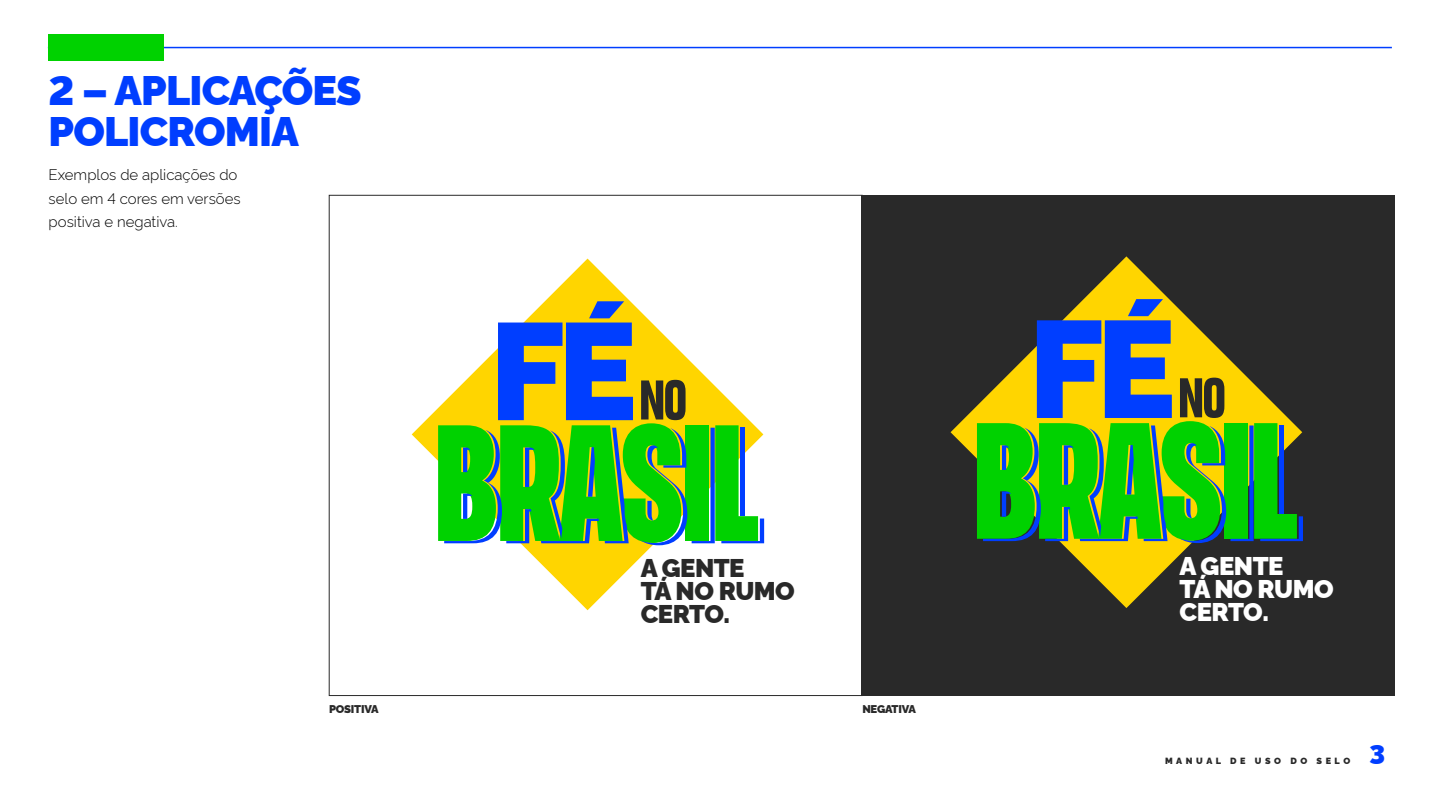
<style>
.page{position:relative;width:1440px;height:810px;background:#fff}
.page>*{position:absolute;margin:0;border:0;box-sizing:border-box;transform-origin:0 0}
.t1{font:900 41.25px/41.2px "Rawline";letter-spacing:-.02em;color:#003eff}
.t2{font:900 27.08px "Rawline";color:#003eff}
.t3{font:900 25.65px/23px "Rawline";letter-spacing:-.02em;color:#292929}
.t4{font:900 25.65px/23px "Rawline";letter-spacing:-.02em;color:#fff}
.t5{font:300 15px/23.2px "Rawline";color:#000}
.t6{font:900 11.25px "Rawline";letter-spacing:-.02em;color:#292929}
.t7{font:900 9px "Rawline";letter-spacing:.4em;color:#292929}
</style>
<div class="page">
<hr style="left:48px;top:47px;width:1344px;height:1px;background:#003eff">
<div style="left:48px;top:34px;width:115px;height:27px;background:#00d200"></div>
<div style="left:862px;top:195px;width:533px;height:500px;background:#292929"></div>
<svg style="left:412px;top:259px;width:251px;height:351px"></svg>
<svg style="left:438px;top:301px;width:326px;height:244px"></svg>
<svg style="left:951px;top:256px;width:249px;height:352px"></svg>
<svg style="left:977px;top:299px;width:326px;height:244px"></svg>
<h1 class="t1" style="left:49px;top:66px;width:315px">2 – APLICAÇÕES<br>POLICROMIA</h1>
<p class="t5" style="left:49px;top:162px;width:194px">Exemplos de aplicações do selo em 4 cores em versões positiva e negativa.</p>
<h3 class="t3" style="left:641px;top:554px;width:156px">A GENTE<br>TÁ NO RUMO<br>CERTO.</h3>
<h3 class="t4" style="left:1180px;top:552px;width:156px">A GENTE<br>TÁ NO RUMO<br>CERTO.</h3>
<p class="t6" style="left:329px;top:700px;width:51px">POSITIVA</p>
<p class="t6" style="left:862px;top:700px;width:55px">NEGATIVA</p>
<p class="t7" style="left:1165px;top:754px;width:187px">MANUAL DE USO DO SELO</p>
<h2 class="t2" style="left:1369px;top:734px;width:17px">3</h2>
</div>
